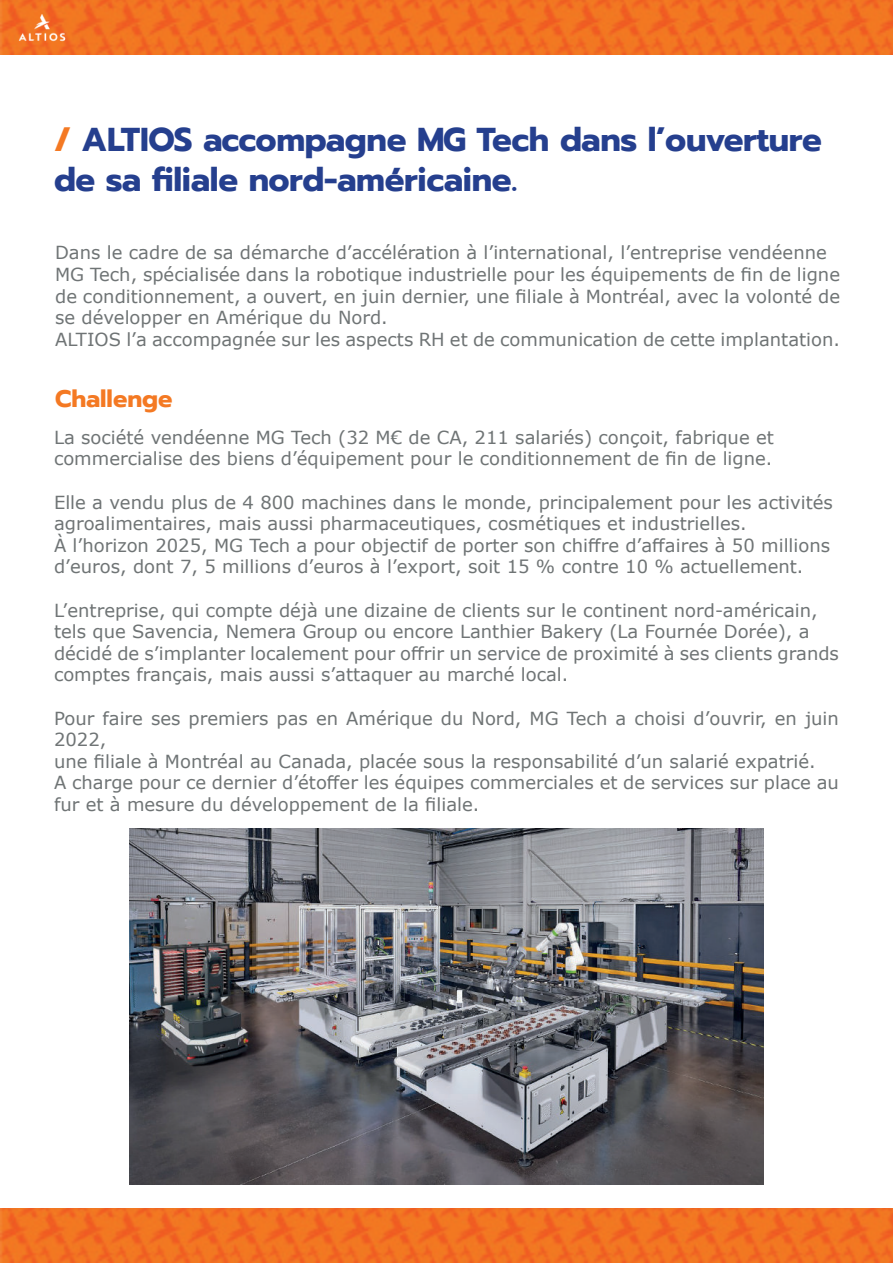
<style>
.page{position:relative;width:893px;height:1263px;background:#fff}
.page>*{position:absolute;margin:0;border:0;box-sizing:border-box;transform-origin:0 0}
.t1{font:700 33px/39.6px "Prompt";letter-spacing:-.01em;color:#253f8e}
.t2{font:700 24px "Prompt";color:#f47923}
.t3{font:18px/21.6px "Verdana";color:#6f7475}
.s1{color:#f47923}
</style>
<div class="page">
<img style="left:0;top:1209px;width:893px;height:54px">
<img style="left:0;top:0;width:893px;height:54px">
<img style="left:12px;top:6px;width:61px;height:42px">
<img style="left:129px;top:828px;width:635px;height:356px">
<h1 class="t1" style="left:54px;top:123px;width:769px"><span class="s1">/</span> ALTIOS accompagne MG Tech dans l’ouverture de sa filiale nord-américaine.</h1>
<p class="t3" style="left:55px;top:243px;width:786px">Dans le cadre de sa démarche d’accélération à l’international, l’entreprise vendéenne MG Tech, spécialisée dans la robotique industrielle pour les équipements de fin de ligne de conditionnement, a ouvert, en juin dernier, une filiale à Montréal, avec la volonté de se développer en Amérique du Nord.<br>ALTIOS l’a accompagnée sur les aspects RH et de communication de cette implantation.</p>
<h2 class="t2" style="left:55px;top:389px;width:119px">Challenge</h2>
<p class="t3" style="left:54px;top:427px;width:721px">La société vendéenne MG Tech (32 M€ de CA, 211 salariés) conçoit, fabrique et commercialise des biens d’équipement pour le conditionnement de fin de ligne.</p>
<p class="t3" style="left:54px;top:492px;width:780px">Elle a vendu plus de 4 800 machines dans le monde, principalement pour les activités agroalimentaires, mais aussi pharmaceutiques, cosmétiques et industrielles.<br>À l’horizon 2025, MG Tech a pour objectif de porter son chiffre d’affaires à 50 millions d’euros, dont 7, 5 millions d’euros à l’export, soit 15 % contre 10 % actuellement.</p>
<p class="t3" style="left:54px;top:600px;width:786px">L’entreprise, qui compte déjà une dizaine de clients sur le continent nord-américain, tels que Savencia, Nemera Group ou encore Lanthier Bakery (La Fournée Dorée), a décidé de s’implanter localement pour offrir un service de proximité à ses clients grands comptes français, mais aussi s’attaquer au marché local.</p>
<p class="t3" style="left:54px;top:708px;width:786px">Pour faire ses premiers pas en Amérique du Nord, MG Tech a choisi d’ouvrir, en juin 2022,<br>une filiale à Montréal au Canada, placée sous la responsabilité d’un salarié expatrié.<br>A charge pour ce dernier d’étoffer les équipes commerciales et de services sur place au fur et à mesure du développement de la filiale.</p>
</div>
